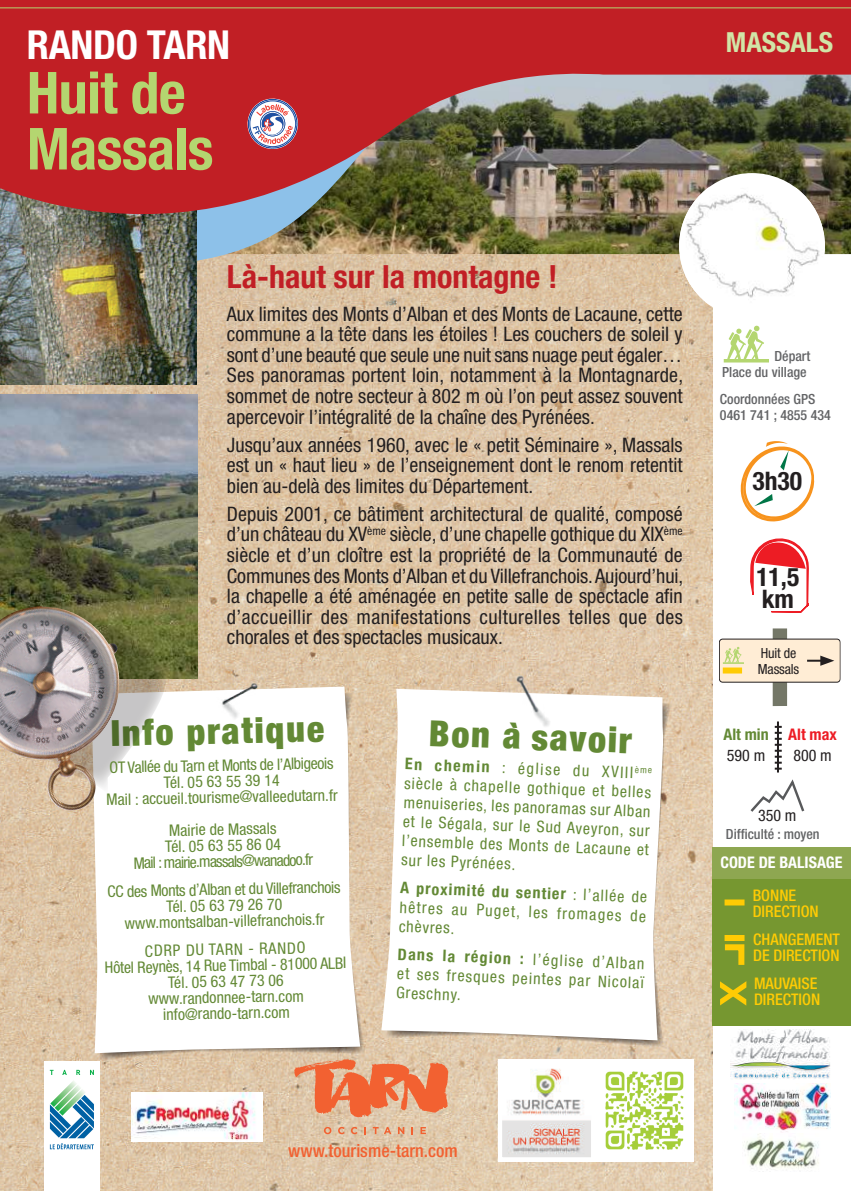
<style>
.page{position:relative;width:851px;height:1191px;background:#fff}
.page>*{position:absolute;margin:0;border:0;box-sizing:border-box;transform-origin:0 0}
.t1{font:700 condensed 58px/56px "Helvetica Neue LT Std";letter-spacing:-.01em;color:#b4d670}
.t2{font:700 condensed 40px "Helvetica Neue LT Std";letter-spacing:-.01em;color:#fff}
.t3{font:900 condensed 36px "Helvetica Neue LT Std";color:#638935}
.t4{font:700 condensed 32px "Helvetica Neue LT Std";color:#c11f25}
.t5{font:700 condensed 27.6px "Helvetica Neue LT Std";color:#d1e5a7}
.t6{font:700 condensed 25.6px/22px "Helvetica Neue LT Std";color:#231f20}
.t7{font:condensed 20px/20.6px "Helvetica Neue LT Std";color:#231f20;text-align:justify}
.t8{font:500 condensed 18px "Helvetica Neue LT Std";color:#f26131}
.t9{font:condensed 16px/16px "Helvetica Neue LT Std";color:#638935;text-align:center}
.t10{font:500 condensed 16px/16px "Helvetica Neue LT Std";color:#ffcb04}
.t11{font:700 condensed 16px "Helvetica Neue LT Std";color:#fff}
.t12{font:condensed 16px "Helvetica Neue LT Std";color:#231f20}
.t13{font:700 condensed 16px "Helvetica Neue LT Std";color:#638935}
.t14{font:700 condensed 16px "Helvetica Neue LT Std";color:#ed1c24}
.t15{font:500 condensed 14px/15.6px "Helvetica Neue LT Std";color:#636466;text-align:right}
.t16{font:condensed 14px/16px "Helvetica Neue LT Std";letter-spacing:-.01em;color:#231f20}
.s1{font-weight:700}
</style>
<div class="page">
<img style="left:0;top:293px;width:711px;height:898px">
<img style="left:0;top:293px;width:196px;height:91px">
<img style="left:0;top:0;width:850px;height:293px">
<svg style="left:93px;top:692px;width:274px;height:369px;background:#dac2a4"></svg>
<svg style="left:88px;top:686px;width:272px;height:367px"></svg>
<img style="left:204px;top:658px;width:74px;height:72px">
<svg style="left:386px;top:691px;width:292px;height:359px;background:#e0c9ad"></svg>
<svg style="left:381px;top:685px;width:291px;height:357px"></svg>
<img style="left:499px;top:668px;width:73px;height:73px">
<img style="left:0;top:394px;width:197px;height:284px">
<svg style="left:0;top:598px;width:181px;height:197px"></svg>
<img style="left:0;top:606px;width:119px;height:204px">
<hr style="left:776px;top:721px;width:2px;height:51px;background:#231f20">
<svg style="left:774px;top:726px;width:7px;height:43px"></svg>
<svg style="left:740px;top:441px;width:74px;height:80px"></svg>
<svg style="left:750px;top:538px;width:58px;height:75px"></svg>
<svg style="left:723px;top:326px;width:45px;height:36px"></svg>
<div style="left:772px;top:628px;width:15px;height:78px;background:#747767"></div>
<div style="left:719px;top:639px;width:121px;height:43px;background:#ffedd5;border-radius:3px"></div>
<div style="left:718px;top:639px;width:122px;height:43px;border:1px solid #231f20;border-radius:3px"></div>
<svg style="left:807px;top:655px;width:27px;height:11px"></svg>
<svg style="left:722px;top:647px;width:21px;height:17px"></svg>
<div style="left:722px;top:667px;width:20px;height:6px;background:#ffcb04"></div>
<svg style="left:750px;top:779px;width:55px;height:33px"></svg>
<div style="left:679px;top:173px;width:145px;height:146px;background:#fff;border-radius:50%"></div>
<img style="left:679px;top:188px;width:145px;height:117px">
<img style="left:743px;top:1133px;width:76px;height:36px">
<img style="left:730px;top:1030px;width:100px;height:49px">
<img style="left:734px;top:1083px;width:96px;height:49px">
<div style="left:44px;top:1062px;width:55px;height:129px;background:#fff"></div>
<svg style="left:50px;top:1069px;width:44px;height:80px"></svg>
<svg style="left:294px;top:1059px;width:154px;height:59px;background:#e89069"></svg>
<svg style="left:324px;top:1126px;width:7px;height:8px"></svg>
<svg style="left:338px;top:1126px;width:6px;height:8px"></svg>
<svg style="left:351px;top:1126px;width:6px;height:8px"></svg>
<svg style="left:364px;top:1127px;width:2px;height:7px"></svg>
<svg style="left:372px;top:1127px;width:6px;height:7px"></svg>
<svg style="left:384px;top:1127px;width:7px;height:7px"></svg>
<svg style="left:398px;top:1127px;width:6px;height:7px"></svg>
<svg style="left:411px;top:1127px;width:2px;height:7px"></svg>
<svg style="left:420px;top:1127px;width:6px;height:7px"></svg>
<img style="left:132px;top:1092px;width:130px;height:49px">
<img style="left:595px;top:1061px;width:98px;height:98px">
<img style="left:503px;top:1064px;width:87px;height:92px">
<div style="left:711px;top:876px;width:139px;height:150px;background:#769730"></div>
<div style="left:711px;top:847px;width:139px;height:31px;background:#8ea751"></div>
<div style="left:724px;top:899px;width:20px;height:6px;background:#ffcb04"></div>
<div style="left:724px;top:935px;width:20px;height:6px;background:#ffcb04"></div>
<svg style="left:724px;top:944px;width:21px;height:21px"></svg>
<svg style="left:246px;top:98px;width:55px;height:52px"></svg>
<hr style="left:0;top:7px;width:850px;height:1px;background:#b4d670">
<svg style="left:720px;top:981px;width:26px;height:24px"></svg>
<h2 class="t2" style="left:27px;top:21px;width:205px">RANDO TARN</h2>
<h3 class="t5" style="left:725px;top:25px;width:109px">MASSALS</h3>
<h1 class="t1" style="left:27px;top:64px;width:188px">Huit de<br>Massals</h1>
<h3 class="t4" style="left:227px;top:257px;width:332px">Là-haut sur la montagne !</h3>
<p class="t7" style="left:227px;top:303px;width:457px">Aux limites des Monts d’Alban et des Monts de Lacaune, cette commune a la tête dans les étoiles ! Les couchers de soleil y sont d’une beauté que seule une nuit sans nuage peut égaler… Ses panoramas portent loin, notamment à la Montagnarde, sommet de notre secteur à 802 m où l’on peut assez souvent apercevoir l’intégralité de la chaîne des Pyrénées.</p>
<p class="t7" style="left:227px;top:434px;width:457px">Jusqu’aux années 1960, avec le « petit Séminaire », Massals est un « haut lieu » de l’enseignement dont le renom retentit bien au-delà des limites du Département.</p>
<p class="t7" style="left:227px;top:503px;width:458px">Depuis 2001, ce bâtiment architectural de qualité, composé d’un château du XV<sup>ème</sup> siècle, d’une chapelle gothique du XIX<sup>ème </sup>siècle et d’un cloître est la propriété de la Communauté de Communes des Monts d’Alban et du Villefranchois. Aujourd’hui, la chapelle a été aménagée en petite salle de spectacle afin d’accueillir des manifestations culturelles telles que des chorales et des spectacles musicaux.</p>
<h3 class="t3" style="left:110px;top:710px;width:215px;rotate:-1deg">Info pratique</h3>
<p class="t9" style="left:106px;top:759px;width:233px;rotate:-1deg">OT Vallée du Tarn et Monts de l’Albigeois<br>Tél. 05 63 55 39 14<br>Mail : accueil.tourisme@valleedutarn.fr</p>
<p class="t9" style="left:133px;top:822px;width:181px;rotate:-1deg">Mairie de Massals<br>Tél. 05 63 55 86 04<br>Mail : mairie.massals@wanadoo.fr</p>
<p class="t9" style="left:107px;top:883px;width:234px;rotate:-1deg">CC des Monts d’Alban et du Villefranchois<br>Tél. 05 63 79 26 70 www.montsalban-villefranchois.fr</p>
<p class="t9" style="left:104px;top:943px;width:243px;rotate:-1deg">CDRP DU TARN - RANDO<br>Hôtel Reynès, 14 Rue Timbal - 81000 ALBI<br>Tél. 05 63 47 73 06 www.randonnee-tarn.com info@rando-tarn.com</p>
<h3 class="t3" style="left:430px;top:711px;width:204px;rotate:2deg">Bon a` savoir</h3>
<p class="t9" style="left:405px;top:754px;width:249px;line-height:19.2px;text-align:justify;rotate:2deg"><span class="s1">En chemin</span> : église du XVIII<sup>ème </sup>siècle à chapelle gothique et belles menuiseries, les panoramas sur Alban et le Ségala, sur le Sud Aveyron, sur l’ensemble des Monts de Lacaune et sur les Pyrénées.</p>
<p class="t9" style="left:400px;top:878px;width:248px;line-height:19.2px;text-align:justify;rotate:2deg"><span class="s1">A proximité du sentier</span> : l’allée de hêtres au Puget, les fromages de chèvres.</p>
<p class="t9" style="left:398px;top:945px;width:248px;line-height:19px;text-align:justify;rotate:2deg"><span class="s1">Dans la région :</span> l’église d’Alban et ses fresques peintes par Nicolaï Greschny.</p>
<p class="t15" style="left:722px;top:348px;width:89px">Départ<br>Place du village</p>
<p class="t15" style="left:719px;top:391px;width:112px;text-align:left">Coordonnées GPS<br>0461 741 ; 4855 434</p>
<p class="t6" style="left:752px;top:469px;width:51px">3h30</p>
<p class="t6" style="left:756px;top:565px;width:44px">11,5 km</p>
<p class="t16" style="left:757px;top:645px;width:43px">Huit de<br>Massals</p>
<p class="t13" style="left:723px;top:725px;width:47px">Alt min</p>
<p class="t12" style="left:726px;top:746px;width:40px">590 m</p>
<p class="t14" style="left:788px;top:724px;width:50px">Alt max</p>
<p class="t12" style="left:793px;top:746px;width:40px">800 m</p>
<p class="t12" style="left:758px;top:806px;width:40px">350 m</p>
<p class="t15" style="left:725px;top:825px;width:95px">Difficulté : moyen</p>
<p class="t11" style="left:720px;top:852px;width:124px">CODE DE BALISAGE</p>
<p class="t10" style="left:752px;top:887px;width:68px">BONNE<br>DIRECTION</p>
<p class="t10" style="left:753px;top:931px;width:88px">CHANGEMENT<br>DE DIRECTION</p>
<p class="t10" style="left:754px;top:975px;width:68px">MAUVAISE<br>DIRECTION</p>
<p class="t8" style="left:288px;top:1140px;width:171px">www.tourisme-tarn.com</p>
</div>
